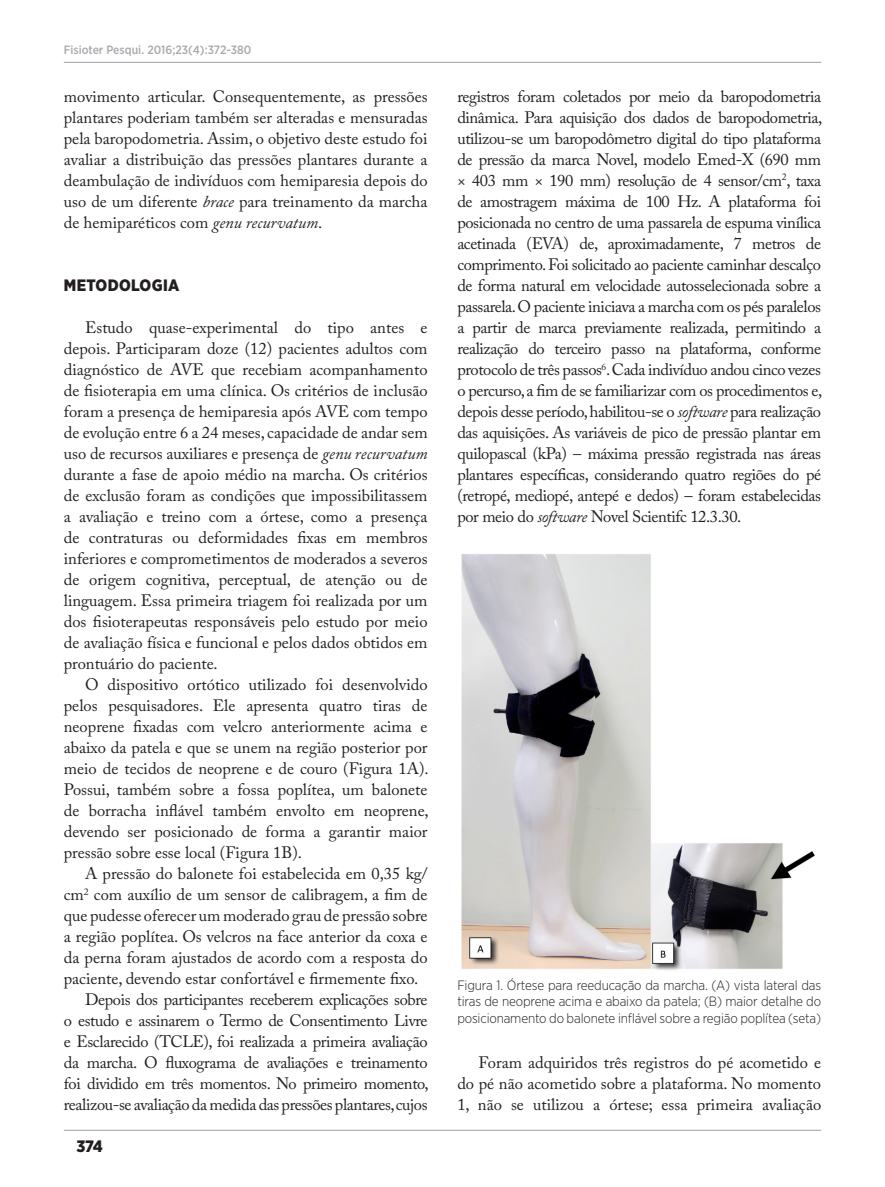
<style>
.page{position:relative;width:885px;height:1187px;background:#fff}
.page>*{position:absolute;margin:0;border:0;box-sizing:border-box;transform-origin:0 0}
.TEXTO{font:16.5px/21px "Adobe Caslon Pro";color:#231f20;text-align:justify}
.Sub1{font:900 16.5px "Gotham Narrow";letter-spacing:.02em;color:#231f20}
.paginas_par{font:900 16.5px "Gotham Narrow";color:#231f20}
.Figura_tit{font:300 13.5px/16.2px "Gotham Narrow";letter-spacing:-.01em;color:#231f20;text-align:justify}
.Cabecalho{font:500 12px "Gotham Narrow";color:#a8a9ad}
.s1{font-style:italic}
</style>
<div class="page">
<hr style="left:64px;top:62px;width:757px;height:1px;background:#a8a9ad">
<hr style="left:64px;top:1129px;width:757px;height:1px;background:#a8a9ad">
<img style="left:461px;top:554px;width:354px;height:416px">
<p class="Cabecalho" style="left:64px;top:42px;width:189px">Fisioter Pesqui. 2016;23(4):372-380</p>
<p class="TEXTO" style="left:64px;top:86px;width:365px">movimento articular. Consequentemente, as pressões plantares poderiam também ser alteradas e mensuradas pela baropodometria. Assim, o objetivo deste estudo foi avaliar a distribuição das pressões plantares durante a deambulação de indivíduos com hemiparesia depois do uso de um diferente <span class="s1">brace</span> para treinamento da marcha de hemiparéticos com <span class="s1">genu recurvatum</span>.</p>
<p class="Sub1" style="left:64px;top:274px;width:117px">METODOLOGIA</p>
<p class="TEXTO" style="left:64px;top:317px;width:365px;text-indent:21px">Estudo quase-experimental do tipo antes e depois. Participaram doze (12) pacientes adultos com diagnóstico de AVE que recebiam acompanhamento de fisioterapia em uma clínica. Os critérios de inclusão foram a presença de hemiparesia após AVE com tempo de evolução entre 6 a 24 meses, capacidade de andar sem uso de recursos auxiliares e presença de <span class="s1">genu recurvatum </span>durante a fase de apoio médio na marcha. Os critérios de exclusão foram as condições que impossibilitassem a avaliação e treino com a órtese, como a presença de contraturas ou deformidades fixas em membros inferiores e comprometimentos de moderados a severos de origem cognitiva, perceptual, de atenção ou de linguagem. Essa primeira triagem foi realizada por um dos fisioterapeutas responsáveis pelo estudo por meio de avaliação física e funcional e pelos dados obtidos em prontuário do paciente.</p>
<p class="TEXTO" style="left:64px;top:674px;width:366px;text-indent:21px">O dispositivo ortótico utilizado foi desenvolvido pelos pesquisadores. Ele apresenta quatro tiras de neoprene fixadas com velcro anteriormente acima e abaixo da patela e que se unem na região posterior por meio de tecidos de neoprene e de couro (Figura 1A).<br>Possui, também sobre a fossa poplítea, um balonete de borracha inflável também envolto em neoprene, devendo ser posicionado de forma a garantir maior pressão sobre esse local (Figura 1B).</p>
<p class="TEXTO" style="left:64px;top:863px;width:365px;text-indent:21px">A pressão do balonete foi estabelecida em 0,35 kg/ cm<sup>2</sup> com auxílio de um sensor de calibragem, a fim de que pudesse oferecer um moderado grau de pressão sobre a região poplítea. Os velcros na face anterior da coxa e da perna foram ajustados de acordo com a resposta do paciente, devendo estar confortável e firmemente fixo.</p>
<p class="TEXTO" style="left:64px;top:989px;width:366px;text-indent:21px">Depois dos participantes receberem explicações sobre o estudo e assinarem o Termo de Consentimento Livre e Esclarecido (TCLE), foi realizada a primeira avaliação da marcha. O fluxograma de avaliações e treinamento foi dividido em três momentos. No primeiro momento, realizou-se avaliação da medida das pressões plantares, cujos</p>
<p class="paginas_par" style="left:77px;top:1135px;width:28px">374</p>
<p class="TEXTO" style="left:457px;top:86px;width:366px">registros foram coletados por meio da baropodometria dinâmica. Para aquisição dos dados de baropodometria, utilizou-se um baropodômetro digital do tipo plataforma de pressão da marca Novel, modelo Emed-X (690 mm × 403 mm × 190 mm) resolução de 4 sensor/cm<sup>2</sup>, taxa de amostragem máxima de 100 Hz. A plataforma foi posicionada no centro de uma passarela de espuma vinílica acetinada (EVA) de, aproximadamente, 7 metros de comprimento. Foi solicitado ao paciente caminhar descalço de forma natural em velocidade autosselecionada sobre a passarela. O paciente iniciava a marcha com os pés paralelos a partir de marca previamente realizada, permitindo a realização do terceiro passo na plataforma, conforme protocolo de três passos<sup>6</sup>. Cada indivíduo andou cinco vezes o percurso, a fim de se familiarizar com os procedimentos e, depois desse período, habilitou-se o <span class="s1">software</span> para realização das aquisições. As variáveis de pico de pressão plantar em quilopascal (kPa) – máxima pressão registrada nas áreas plantares específicas, considerando quatro regiões do pé (retropé, mediopé, antepé e dedos) – foram estabelecidas por meio do <span class="s1">software</span> Novel Scientifc 12.3.30.</p>
<p class="Figura_tit" style="left:457px;top:977px;width:365px">Figura 1. Órtese para reeducação da marcha. (A) vista lateral das tiras de neoprene acima e abaixo da patela; (B) maior detalhe do posicionamento do balonete inflável sobre a região poplítea (seta)</p>
<p class="TEXTO" style="left:457px;top:1052px;width:365px;text-indent:21px">Foram adquiridos três registros do pé acometido e do pé não acometido sobre a plataforma. No momento 1, não se utilizou a órtese; essa primeira avaliação</p>
</div>
